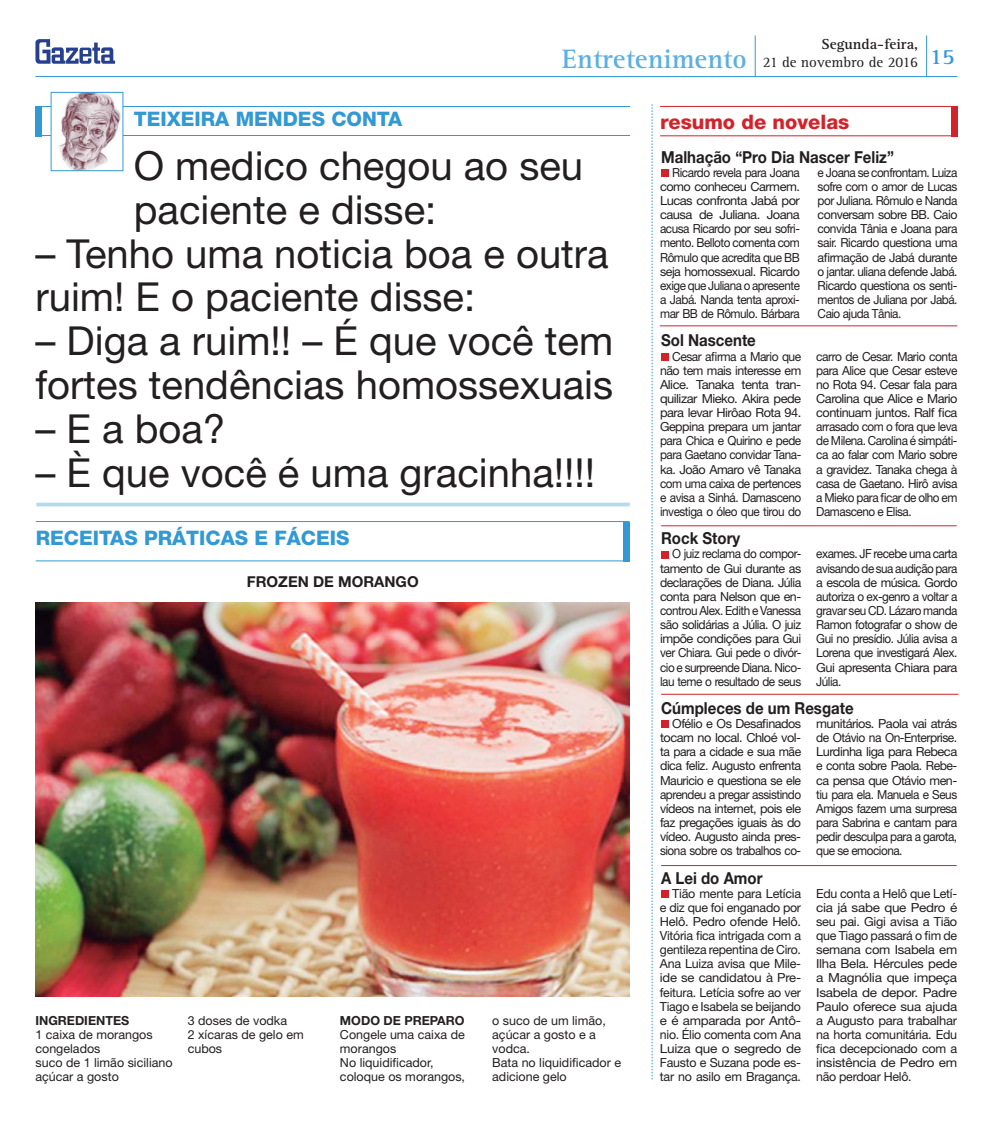
<style>
.page{position:relative;width:993px;height:1124px;background:#fff}
.page>*{position:absolute;margin:0;border:0;box-sizing:border-box;transform-origin:0 0}
.t1{font:40px/43.8px "Helvetica Neue";color:#231f20}
.t2{font:700 27.5px "Rotis Serif";color:#5bb0e1}
.t3{font:800 20px "Helvetica Neue";color:#3299d5}
.t4{font:800 20px "Helvetica Neue";color:#d2232a}
.t5{font:700 16.5px "Helvetica Neue";color:#231f20;scale:.91 1}
.t6{font:15px/18px "Rotis Serif";color:#231f20}
.t7{font:700 15px "Helvetica Neue";color:#231f20}
.t8{font:12.5px/14.1px "Helvetica Neue";letter-spacing:-.04em;color:#231f20;text-align:justify}
.t9{font:12.5px/14.1px "Helvetica Neue";letter-spacing:-.04em;color:#231f20;text-align:justify;scale:.94 1}
.t10{font:12.5px/14.1px "Helvetica Neue";letter-spacing:-.04em;color:#231f20;text-align:justify;scale:.96 1}
.t11{font:12.5px/14.1px "Helvetica Neue";color:#231f20}
.t12{font:700 12.5px "Helvetica Neue";color:#231f20}
.s1{font-weight:700}
</style>
<div class="page">
<hr style="left:35px;top:76px;width:922px;height:1px;background:#3299d5">
<hr style="left:925px;top:35px;width:1px;height:41px;background:#3299d5">
<hr style="left:754px;top:35px;width:1px;height:42px;background:#3299d5">
<svg style="left:35px;top:39px;width:80px;height:25px"></svg>
<hr style="left:660px;top:106px;width:297px;height:1px;background:#d2232a">
<div style="left:661px;top:169px;width:7px;height:8px;background:#d2232a"></div>
<div style="left:661px;top:353px;width:7px;height:7px;background:#d2232a"></div>
<div style="left:661px;top:550px;width:7px;height:8px;background:#d2232a"></div>
<div style="left:661px;top:720px;width:7px;height:8px;background:#d2232a"></div>
<div style="left:661px;top:889px;width:7px;height:8px;background:#d2232a"></div>
<hr style="left:659px;top:325px;width:297px;height:1px;background:#d2232a">
<hr style="left:661px;top:693px;width:297px;height:1px;background:#d2232a">
<hr style="left:661px;top:525px;width:295px;height:1px;background:#d2232a">
<hr style="left:661px;top:865px;width:295px;height:1px;background:#d2232a">
<hr style="left:660px;top:135px;width:297px;height:1px;background:#d2232a">
<div style="left:950px;top:106px;width:7px;height:30px;background:#d2232a"></div>
<svg style="left:651px;top:104px;width:1px;height:975px"></svg>
<div style="left:622px;top:522px;width:7px;height:40px;background:#3299d5"></div>
<svg style="left:36px;top:502px;width:593px;height:4px;background:#bfe0f0"></svg>
<hr style="left:36px;top:521px;width:593px;height:1px;background:#3299d5">
<hr style="left:36px;top:560px;width:593px;height:1px;background:#3299d5">
<hr style="left:35px;top:106px;width:594px;height:1px;background:#3299d5">
<hr style="left:35px;top:135px;width:594px;height:1px;background:#3299d5">
<div style="left:35px;top:106px;width:7px;height:31px;background:#3299d5"></div>
<img style="left:53px;top:94px;width:68px;height:75px">
<div style="left:51px;top:92px;width:72px;height:79px;border:1px solid #3299d5"></div>
<img style="left:36px;top:602px;width:593px;height:394px">
<h3 class="t3" style="left:134px;top:112px;width:270px">TEIXEIRA MENDES CONTA</h3>
<h2 class="t2" style="left:561px;top:49px;width:186px">Entretenimento</h2>
<p class="t6" style="left:762px;top:37px;width:193px;text-indent:59px"><span class="s1">Segunda-feira,<br></span>21 de novembro de 2016 <sup>15</sup></p>
<h3 class="t4" style="left:660px;top:115px;width:190px">resumo de novelas</h3>
<h1 class="t1" style="left:134px;top:148px;width:451px">O medico chegou ao seu paciente e disse:</h1>
<h1 class="t1" style="left:35px;top:235px;width:574px">– Tenho uma noticia boa e outra ruim! E o paciente disse:</h1>
<h1 class="t1" style="left:35px;top:323px;width:579px">– Diga a ruim!! – É que você tem fortes tendências homossexuais</h1>
<h1 class="t1" style="left:35px;top:410px;width:191px">– E a boa?</h1>
<h1 class="t1" style="left:35px;top:454px;width:561px">– È que você é uma gracinha!!!!</h1>
<h3 class="t3" style="left:36px;top:530px;width:315px">RECEITAS PRÁTICAS E FÁCEIS</h3>
<p class="t7" style="left:247px;top:576px;width:173px">FROZEN DE MORANGO</p>
<p class="t12" style="left:35px;top:1015px;width:95px">INGREDIENTES</p>
<p class="t11" style="left:35px;top:1028px;width:139px">1 caixa de morangos congelados<br>suco de 1 limão siciliano açúcar a gosto</p>
<p class="t11" style="left:188px;top:1014px;width:117px">3 doses de vodka<br>2 xícaras de gelo em cubos</p>
<p class="t12" style="left:340px;top:1015px;width:126px">MODO DE PREPARO</p>
<p class="t11" style="left:340px;top:1028px;width:127px">Congele uma caixa de morangos<br>No liquidificador, coloque os morangos,</p>
<p class="t11" style="left:492px;top:1014px;width:130px">o suco de um limão, açúcar a gosto e a vodca.<br>Bata no liquidificador e adicione gelo</p>
<h3 class="t5" style="left:661px;top:151px;width:257px">Malhação “Pro Dia Nascer Feliz”</h3>
<p class="t9" style="left:660px;top:166px;width:150px;text-indent:12px">Ricardo revela para Joana como conheceu Carmem.<br>Lucas confronta Jabá por causa de Juliana. Joana acusa Ricardo por seu sofri&shy;mento. Belloto comenta com Rômulo que acredita que BB seja homossexual. Ricardo exige que Juliana o apresente a Jabá. Nanda tenta aproxi&shy;mar BB de Rômulo. Bárbara</p>
<p class="t9" style="left:817px;top:166px;width:150px">e Joana se confrontam. Luiza sofre com o amor de Lucas por Juliana. Rômulo e Nanda conversam sobre BB. Caio convida Tânia e Joana para sair. Ricardo questiona uma afirmação de Jabá durante o jantar. uliana defende Jabá.<br>Ricardo questiona os senti&shy;mentos de Juliana por Jabá.<br>Caio ajuda Tânia.</p>
<h3 class="t5" style="left:661px;top:334px;width:106px">Sol Nascente</h3>
<p class="t10" style="left:660px;top:350px;width:148px;text-indent:12px">Cesar afirma a Mario que não tem mais interesse em Alice. Tanaka tenta tran&shy;quilizar Mieko. Akira pede para levar Hirôao Rota 94.<br>Geppina prepara um jantar para Chica e Quirino e pede para Gaetano convidar Tana&shy;ka. João Amaro vê Tanaka com uma caixa de pertences e avisa a Sinhá. Damasceno investiga o óleo que tirou do</p>
<p class="t10" style="left:816px;top:350px;width:148px">carro de Cesar. Mario conta para Alice que Cesar esteve no Rota 94. Cesar fala para Carolina que Alice e Mario continuam juntos. Ralf fica arrasado com o fora que leva de Milena. Carolina é simpáti&shy;ca ao falar com Mario sobre a gravidez. Tanaka chega à casa de Gaetano. Hirô avisa a Mieko para ficar de olho em Damasceno e Elisa.</p>
<p class="t9" style="left:660px;top:548px;width:152px;text-indent:12px">O juiz reclama do compor&shy;tamento de Gui durante as declarações de Diana. Júlia conta para Nelson que en&shy;controu Alex. Edith e Vanessa são solidárias a Júlia. O juiz impõe condições para Gui ver Chiara. Gui pede o divór&shy;cio e surpreende Diana. Nico&shy;lau teme o resultado de seus</p>
<p class="t9" style="left:816px;top:548px;width:152px">exames. JF recebe uma carta avisando de sua audição para a escola de música. Gordo autoriza o ex-genro a voltar a gravar seu CD. Lázaro manda Ramon fotografar o show de Gui no presídio. Júlia avisa a Lorena que investigará Alex.<br>Gui apresenta Chiara para Júlia.</p>
<p class="t8" style="left:660px;top:717px;width:142px;text-indent:12px">Ofélio e Os Desafinados tocam no local. Chloé vol&shy;ta para a cidade e sua mãe dica feliz. Augusto enfrenta Mauricio e questiona se ele aprendeu a pregar assistindo vídeos na internet, pois ele faz pregações iguais às do vídeo. Augusto ainda pres&shy;siona sobre os trabalhos co-</p>
<p class="t8" style="left:815px;top:717px;width:142px">munitários. Paola vai atrás de Otávio na On-Enterprise.<br>Lurdinha liga para Rebeca e conta sobre Paola. Rebe&shy;ca pensa que Otávio men&shy;tiu para ela. Manuela e Seus Amigos fazem uma surpresa para Sabrina e cantam para pedir desculpa para a garota, que se emociona.</p>
<p class="t8" style="left:659px;top:887px;width:143px;text-indent:12px">Tião mente para Letícia e diz que foi enganado por Helô. Pedro ofende Helô.<br>Vitória fica intrigada com a gentileza repentina de Ciro.<br>Ana Luiza avisa que Mile&shy;ide se candidatou à Pre&shy;feitura. Letícia sofre ao ver Tiago e Isabela se beijando e é amparada por Antô&shy;nio. Élio comenta com Ana Luiza que o segredo de Fausto e Suzana pode es&shy;tar no asilo em Bragança.</p>
<p class="t8" style="left:815px;top:887px;width:143px">Edu conta a Helô que Letí&shy;cia já sabe que Pedro é seu pai. Gigi avisa a Tião que Tiago passará o fim de semana com Isabela em Ilha Bela. Hércules pede a Magnólia que impeça Isabela de depor. Padre Paulo oferece sua ajuda a Augusto para trabalhar na horta comunitária. Edu fica decepcionado com a insistência de Pedro em não perdoar Helô.</p>
<h3 class="t5" style="left:661px;top:532px;width:89px">Rock Story</h3>
<h3 class="t5" style="left:661px;top:702px;width:213px">Cúmpleces de um Resgate</h3>
<h3 class="t5" style="left:661px;top:871px;width:113px">A Lei do Amor</h3>
</div>
